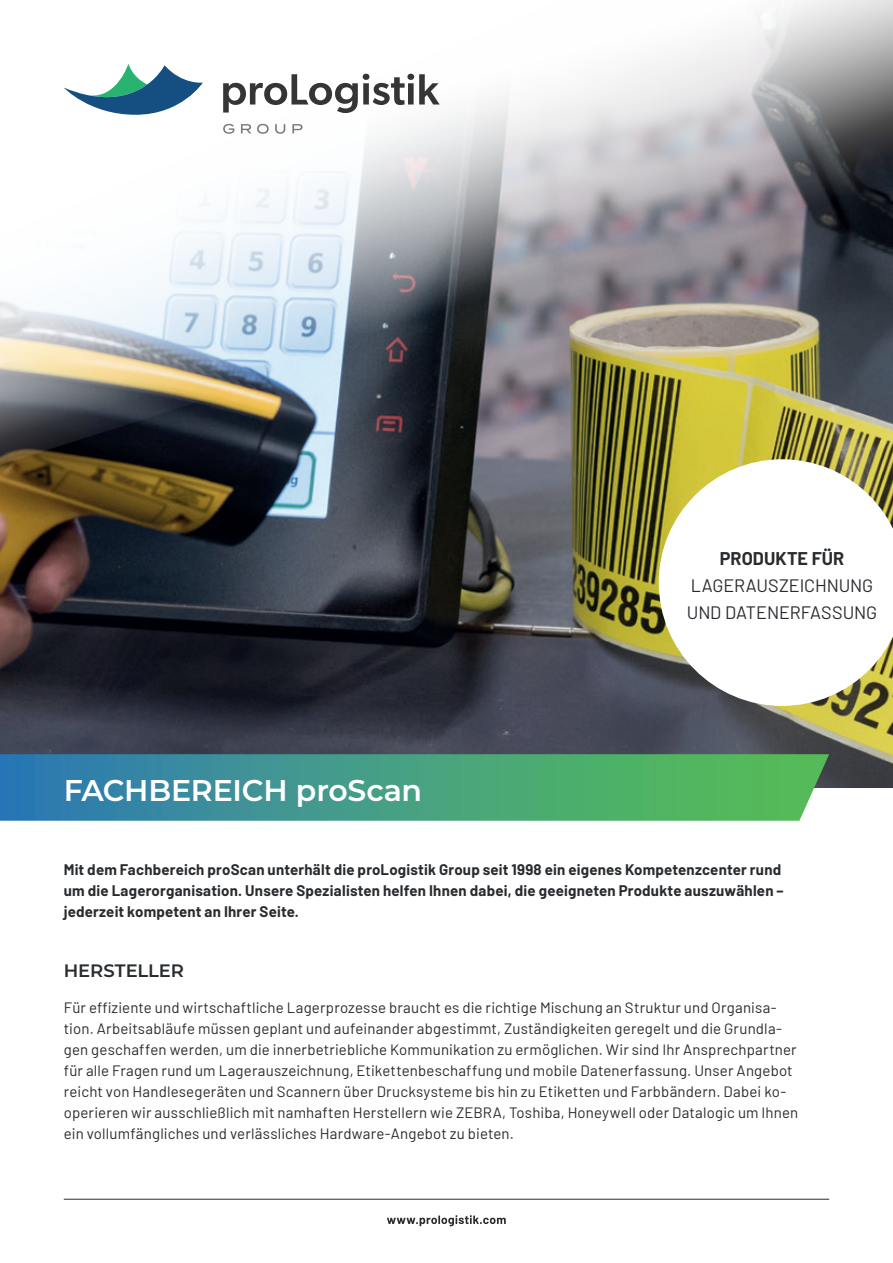
<style>
.page{position:relative;width:893px;height:1263px;background:#fff}
.page>*{position:absolute;margin:0;border:0;box-sizing:border-box;transform-origin:0 0}
.t1{font:600 30px "Montserrat";letter-spacing:-.01em;color:#fff}
.t2{font:18px/27px "Barlow";letter-spacing:-.005em;color:#292c2f}
.t3{font:700 18px "Barlow";color:#292c2f}
.t4{font:600 18px "Montserrat";letter-spacing:-.005em;color:#292c2f}
.t5{font:15px/21px "Barlow";letter-spacing:.01em;color:#292c2f}
.t6{font:700 15px/21px "Barlow";letter-spacing:.015em;color:#292c2f}
</style>
<div class="page">
<img style="left:0;top:468px;width:893px;height:319px">
<svg style="left:659px;top:468px;width:234px;height:238px"></svg>
<svg style="left:0;top:754px;width:829px;height:67px;background:#479e84"></svg>
<img style="left:0;top:0;width:893px;height:468px">
<svg style="left:223px;top:124px;width:11px;height:10px"></svg>
<svg style="left:241px;top:124px;width:10px;height:9px"></svg>
<svg style="left:257px;top:124px;width:12px;height:10px"></svg>
<svg style="left:275px;top:124px;width:10px;height:10px"></svg>
<svg style="left:292px;top:124px;width:10px;height:9px"></svg>
<svg style="left:223px;top:74px;width:217px;height:39px"></svg>
<svg style="left:64px;top:64px;width:139px;height:51px"></svg>
<svg style="left:387px;top:1215px;width:119px;height:11px"></svg>
<hr style="left:64px;top:1199px;width:765px;height:1px;background:#292c2f">
<h1 class="t1" style="left:64px;top:769px;width:360px">FACHBEREICH proScan</h1>
<p class="t3" style="left:720px;top:545px;width:126px">PRODUKTE FÜR</p>
<p class="t2" style="left:687px;top:570px;width:192px">LAGERAUSZEICHNUNG<br>UND DATENERFASSUNG</p>
<p class="t6" style="left:64px;top:858px;width:721px">Mit dem Fachbereich proScan unterhält die proLogistik Group seit 1998 ein eigenes Kompetenzcenter rund um die Lagerorganisation. Unsere Spezialisten helfen Ihnen dabei, die geeigneten Produkte auszuwählen – jederzeit kompetent an Ihrer Seite.</p>
<p class="t4" style="left:64px;top:958px;width:122px">HERSTELLER</p>
<p class="t5" style="left:64px;top:996px;width:736px">Für effiziente und wirtschaftliche Lagerprozesse braucht es die richtige Mischung an Struktur und Organisa&shy;tion. Arbeitsabläufe müssen geplant und aufeinander abgestimmt, Zuständigkeiten geregelt und die Grundla&shy;gen geschaffen werden, um die innerbetriebliche Kommunikation zu ermöglichen. Wir sind Ihr Ansprechpartner für alle Fragen rund um Lagerauszeichnung, Etikettenbeschaffung und mobile Datenerfassung. Unser Angebot reicht von Handlesegeräten und Scannern über Drucksysteme bis hin zu Etiketten und Farbbändern. Dabei ko&shy;operieren wir ausschließlich mit namhaften Herstellern wie ZEBRA, Toshiba, Honeywell oder Datalogic um Ihnen ein vollumfängliches und verlässliches Hardware-Angebot zu bieten.</p>
</div>
